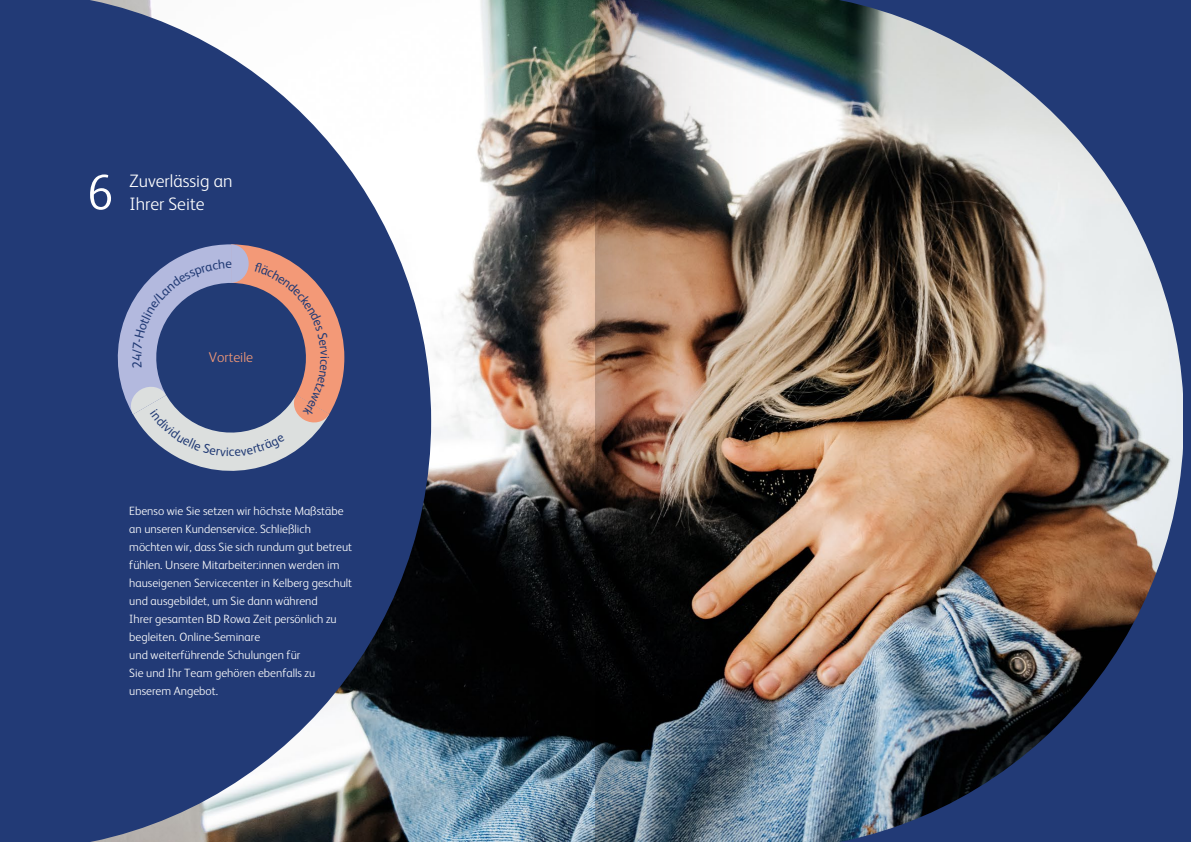
<style>
.page{position:relative;width:1191px;height:842px;background:#fff}
.page>*{position:absolute;margin:0;border:0;box-sizing:border-box;transform-origin:0 0}
.Subhead_3{font:300 50px "FS Albert Pro";color:#fff}
.Subhead_3-2{font:300 18px "FS Albert Pro";color:#fff}
.t1{font:300 14.2px "FS Albert Pro";color:#f39977}
.t2{font:13.1px "FS Albert Pro";color:#223b75;scale:.96 1}
.t3{font:13.1px "FS Albert Pro";color:#223b75}
.Introductory_Text{font:300 12px/18px "FS Albert Pro";color:#fff}
</style>
<div class="page">
<img style="left:431px;top:0;width:165px;height:842px">
<svg style="left:6px;top:0;width:425px;height:842px;fill:#223a76"></svg>
<div style="left:0;top:0;width:6px;height:842px;background:#223a76"></div>
<img style="left:596px;top:0;width:595px;height:842px">
<svg style="left:102px;top:244px;width:242px;height:243px"></svg>
<p class="Subhead_3" style="left:87px;top:158px;width:27px">6</p>
<p class="Subhead_3-2" style="left:130px;top:169px;width:104px">Zuverlässig an</p>
<p class="Subhead_3-2" style="left:130px;top:192px;width:77px">Ihrer Seite</p>
<p class="t3" style="left:128px;top:361px;width:9px;rotate:-90deg">4</p>
<p class="t1" style="left:209px;top:348px;width:46px">Vorteile</p>
<p class="t2" style="left:334px;top:356px;width:5px;rotate:90deg">i</p>
<p class="Introductory_Text" style="left:129px;top:501px;width:224px">Ebenso wie Sie setzen wir höchste Maßstäbe an unseren Kundenservice. Schließlich möchten wir, dass Sie sich rundum gut betreut fühlen. Unsere Mitarbeiter:innen werden im hauseigenen Servicecenter in Kelberg geschult und ausgebildet, um Sie dann während<br>Ihrer gesamten BD Rowa Zeit persönlich zu begleiten. Online-Seminare<br>und weiterführende Schulungen für<br>Sie und Ihr Team gehören ebenfalls zu unserem Angebot.</p>
</div>
